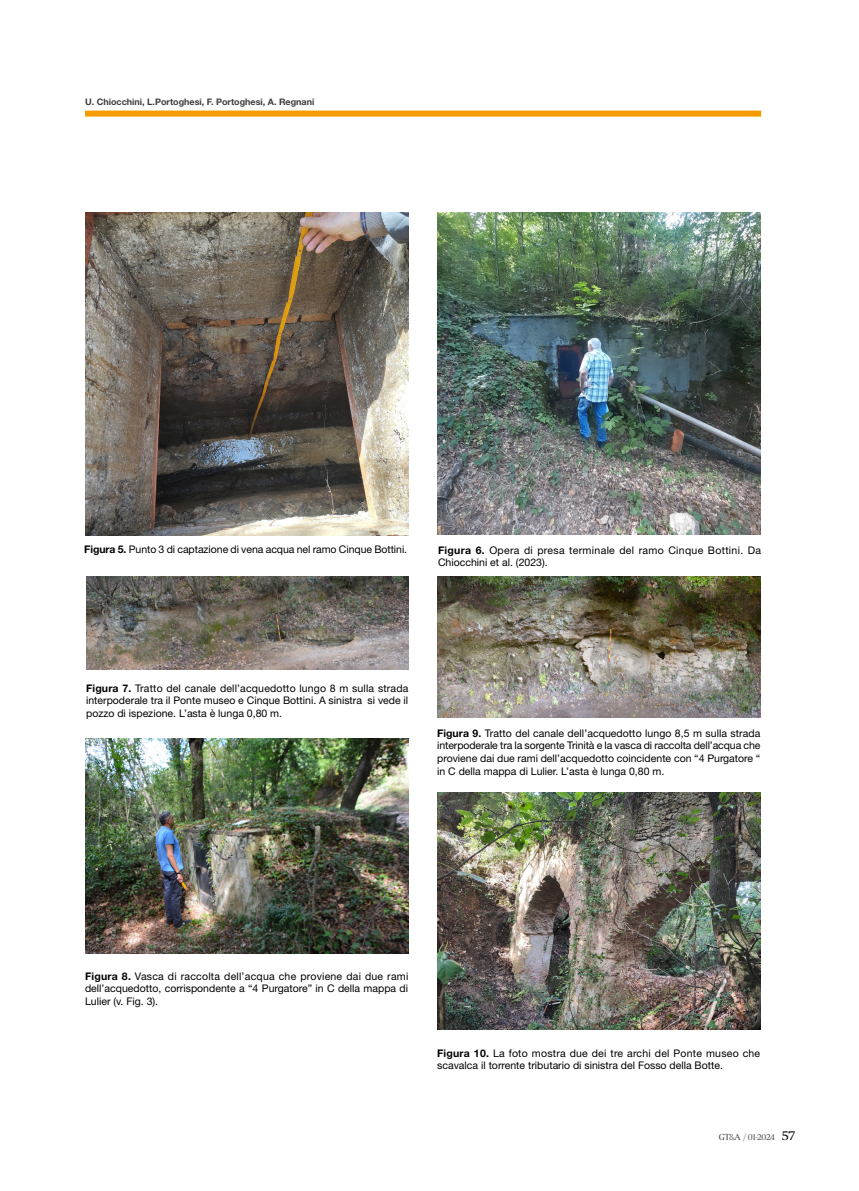
<style>
.page{position:relative;width:859px;height:1191px;background:#fff}
.page>*{position:absolute;margin:0;border:0;box-sizing:border-box;transform-origin:0 0}
.t1{font:10.5px/12.6px "Helvetica Neue LT Std";color:#000;text-align:justify}
.t2{font:10.5px/12.6px "Helvetica Neue LT Std";letter-spacing:.03em;color:#000}
.t3{font:700 9px "Helvetica Neue LT Std";color:#3c3c3b}
.t4{font:9px "Periodico Display Lg";letter-spacing:-.05em;color:#575756}
.s1{font-weight:700}
.s2{color:#3c3c3b}
.s3{color:#6b6b6a}
.s4{font-size:13.5px;color:#000}
</style>
<div class="page">
<div style="left:85px;top:111px;width:676px;height:6px;background:#f59c00"></div>
<img style="left:86px;top:576px;width:322px;height:93px">
<img style="left:85px;top:738px;width:323px;height:215px">
<img style="left:437px;top:576px;width:323px;height:141px">
<img style="left:85px;top:213px;width:323px;height:323px">
<img style="left:437px;top:213px;width:324px;height:321px">
<img style="left:437px;top:792px;width:323px;height:237px">
<p class="t3" style="left:85px;top:96px;width:231px">U. Chiocchini, L.Portoghesi, F. Portoghesi, A. Regnani</p>
<p class="t1" style="left:84px;top:543px;width:324px"><span class="s1">Figura 5.</span> Punto 3 di captazione di vena acqua nel ramo Cinque Bottini.</p>
<p class="t2" style="left:438px;top:543px;width:325px"><span class="s1">Figura 6.</span> Opera di presa terminale del ramo Cinque Bottini. Da<br>Chiocchini et al. (2023).</p>
<p class="t1" style="left:86px;top:681px;width:324px"><span class="s1">Figura 7.</span> Tratto del canale dell’acquedotto lungo 8 m sulla strada interpoderale tra il Ponte museo e Cinque Bottini. A sinistra si vede il pozzo di ispezione. L’asta è lunga 0,80 m.</p>
<p class="t1" style="left:437px;top:726px;width:325px"><span class="s1">Figura 9.</span> Tratto del canale dell’acquedotto lungo 8,5 m sulla strada interpoderale tra la sorgente Trinità e la vasca di raccolta dell’acqua che proviene dai due rami dell’acquedotto coincidente con “4 Purgatore “ in C della mappa di Lulier. L’asta è lunga 0,80 m.</p>
<p class="t1" style="left:85px;top:969px;width:325px"><span class="s1">Figura 8.</span> Vasca di raccolta dell’acqua che proviene dai due rami dell’acquedotto, corrispondente a “4 Purgatore” in C della mappa di Lulier (v. Fig. 3).</p>
<p class="t1" style="left:437px;top:1046px;width:325px"><span class="s1">Figura 10.</span> La foto mostra due dei tre archi del Ponte museo che scavalca il torrente tributario di sinistra del Fosso della Botte.</p>
<p class="t4" style="left:719px;top:1131px;width:78px"><span class="s2">GT</span><span class="s3">&amp;</span><span class="s2">A</span> / 01-2024 <span class="s4">57</span></p>
</div>
